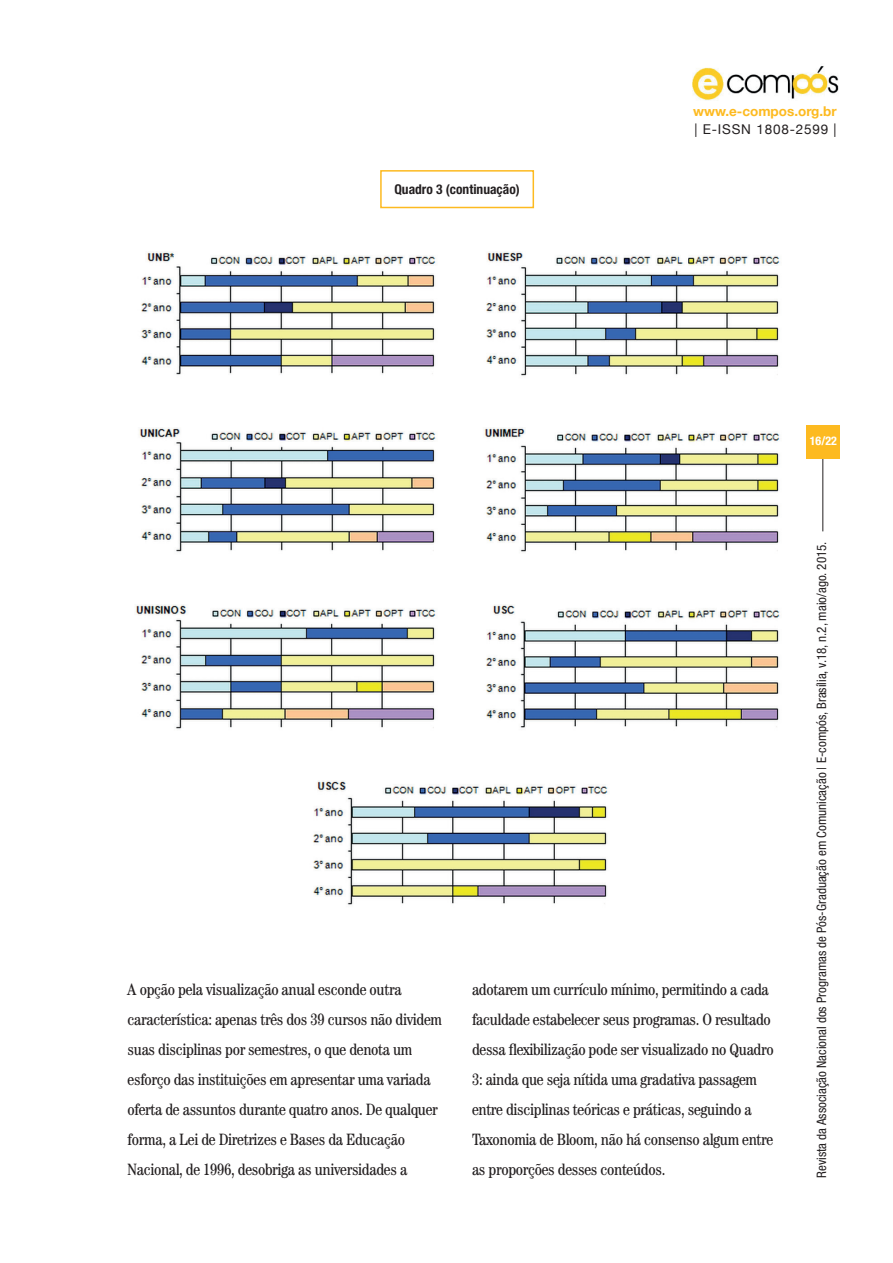
<style>
.page{position:relative;width:893px;height:1263px;background:#fff}
.page>*{position:absolute;margin:0;border:0;box-sizing:border-box;transform-origin:0 0}
.t1{font:condensed 16.5px/30px "Century IT Cby BT";letter-spacing:-.02em;color:#231f20}
.t2{font:700 condensed 13.5px "Helvetica Neue LT Pro";color:#231f20}
.t3{font:700 13.5px "Helvetica Neue";color:#fdba20}
.t4{font:13.5px "Helvetica Neue";letter-spacing:.06em;color:#231f20}
.t5{font:condensed 13.05px "Helvetica Neue LT Std";color:#231f20}
.t6{font:700 condensed 12px "Helvetica Neue";color:#fff}
</style>
<div class="page">
<hr style="left:822px;top:455px;width:1px;height:76px;background:#231f20">
<div style="left:806px;top:425px;width:34px;height:33px;background:#fdba20"></div>
<img style="left:692px;top:66px;width:147px;height:34px">
<img style="left:141px;top:252px;width:295px;height:123px">
<img style="left:486px;top:251px;width:294px;height:125px">
<img style="left:139px;top:427px;width:297px;height:125px">
<img style="left:484px;top:427px;width:296px;height:125px">
<img style="left:136px;top:604px;width:300px;height:125px">
<img style="left:486px;top:605px;width:294px;height:123px">
<img style="left:313px;top:781px;width:295px;height:124px">
<div style="left:380px;top:170px;width:154px;height:38px;border:2px solid #fdba20"></div>
<p class="t2" style="left:394px;top:181px;width:127px">Quadro 3 (continuação)</p>
<p class="t3" style="left:693px;top:99px;width:145px">www.e-compos.org.br</p>
<p class="t4" style="left:694px;top:118px;width:144px">| E-ISSN 1808-2599 |</p>
<p class="t6" style="left:810px;top:431px;width:29px">16/22</p>
<p class="t1" style="left:128px;top:974px;width:316px">A opção pela visualização anual esconde outra característica: apenas três dos 39 cursos não dividem suas disciplinas por semestres, o que denota um esforço das instituições em apresentar uma variada oferta de assuntos durante quatro anos. De qualquer forma, a Lei de Diretrizes e Bases da Educação Nacional, de 1996, desobriga as universidades a</p>
<p class="t1" style="left:472px;top:974px;width:303px">adotarem um currículo mínimo, permitindo a cada faculdade estabelecer seus programas. O resultado dessa flexibilização pode ser visualizado no Quadro 3: ainda que seja nítida uma gradativa passagem entre disciplinas teóricas e práticas, seguindo a Taxonomia de Bloom, não há consenso algum entre as proporções desses conteúdos.</p>
<p class="t5" style="left:814px;top:1178px;width:638px;rotate:-90deg">Revista da Associação Nacional dos Programas de Pós-Graduação em Comunicação | E-compós, Brasília, v.18, n.2, maio/ago. 2015.</p>
</div>
